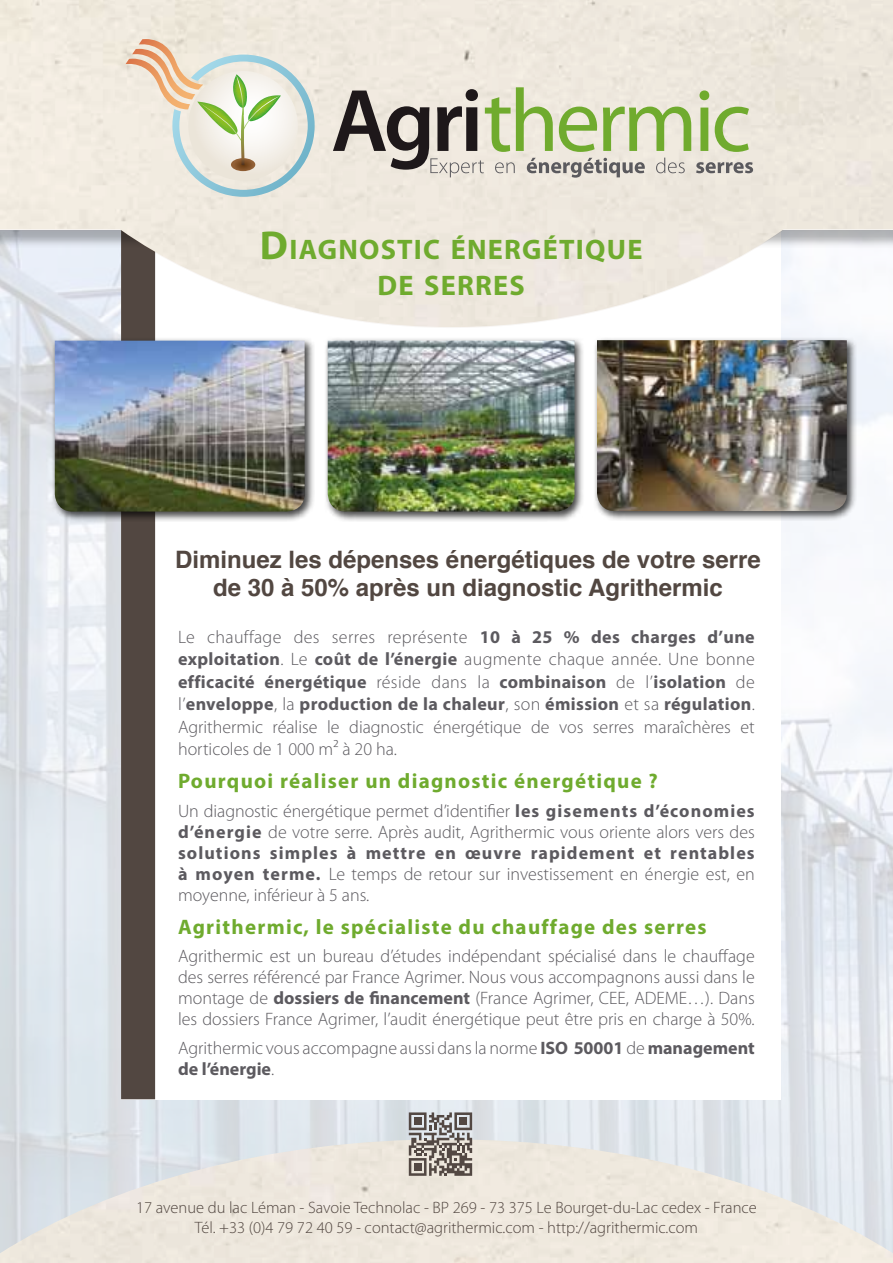
<style>
.page{position:relative;width:893px;height:1263px;background:#fff}
.page>*{position:absolute;margin:0;border:0;box-sizing:border-box;transform-origin:0 0}
.t1{font:700 28.35px/36px "Myriad Pro";letter-spacing:.045em;color:#6fab2e;text-align:center}
.t2{font:700 24px/28.8px "Helvetica";color:#524741;text-align:center}
.t3{font:700 21px "Myriad Pro";letter-spacing:.06em;color:#6fab2e}
.t4{font:300 18px/21px "Myriad Pro";color:#5c5a5f;text-align:justify}
.t5{font:300 16.5px/19.8px "Myriad Pro";color:#524741;text-align:center}
.s1{font-size:40.5px}
.s2{font-weight:700}
</style>
<div class="page">
<img style="left:0;top:328px;width:893px;height:811px">
<div style="left:122px;top:217px;width:659px;height:882px;background:#fff"></div>
<div style="left:121px;top:229px;width:34px;height:870px;background:#524741"></div>
<svg style="left:0;top:0;width:893px;height:328px;background:#ece7e0"></svg>
<svg style="left:0;top:1139px;width:893px;height:124px;background:#e9e6e0"></svg>
<div style="left:593px;top:336px;width:264px;height:185px;background:#000;opacity:.75"></div>
<img style="left:597px;top:340px;width:250px;height:171px">
<div style="left:50px;top:336px;width:265px;height:185px;background:#000;opacity:.75"></div>
<img style="left:55px;top:341px;width:250px;height:170px">
<div style="left:323px;top:336px;width:262px;height:185px;background:#000;opacity:.75"></div>
<img style="left:328px;top:341px;width:246px;height:170px">
<svg style="left:409px;top:1112px;width:63px;height:64px;background:#97908c"></svg>
<div style="left:414px;top:1117px;width:7px;height:8px;background:#534843"></div>
<svg style="left:126px;top:39px;width:189px;height:158px;background:#e1e1d2"></svg>
<svg style="left:333px;top:87px;width:420px;height:91px;background:#c0c3ab"></svg>
<h1 class="t1" style="left:260px;top:231px;width:384px"><span class="s1">D</span>IAGNOSTIC ÉNERGÉTIQUE<br>DE SERRES</h1>
<h2 class="t2" style="left:175px;top:545px;width:587px">Diminuez les dépenses énergétiques de votre serre de 30 à 50% après un diagnostic Agrithermic</h2>
<p class="t4" style="left:178px;top:625px;width:578px;line-height:22.5px">Le chauffage des serres représente <span class="s2">10 à 25 % des charges d’une exploitation</span>. Le <span class="s2">coût de l’énergie</span> augmente chaque année. Une bonne <span class="s2">efficacité énergétique</span> réside dans la <span class="s2">combinaison</span> de l’<span class="s2">isolation</span> de l’<span class="s2">enveloppe</span>, la <span class="s2">production de la chaleur</span>, son <span class="s2">émission</span> et sa <span class="s2">régulation</span>.<br>Agrithermic réalise le diagnostic énergétique de vos serres maraîchères et horticoles de 1 000 m² à 20 ha.</p>
<p class="t3" style="left:178px;top:768px;width:481px">Pourquoi réaliser un diagnostic énergétique ?</p>
<p class="t4" style="left:178px;top:800px;width:578px">Un diagnostic énergétique permet d’identifier <span class="s2">les gisements d’économies d’énergie</span> de votre serre. Après audit, Agrithermic vous oriente alors vers des <span class="s2">solutions simples à mettre en œuvre rapidement et rentables à moyen terme.</span> Le temps de retour sur investissement en énergie est, en moyenne, inférieur à 5 ans.</p>
<p class="t3" style="left:178px;top:913px;width:530px">Agrithermic, le spécialiste du chauffage des serres</p>
<p class="t4" style="left:178px;top:946px;width:578px">Agrithermic est un bureau d’études indépendant spécialisé dans le chauffage des serres référencé par France Agrimer. Nous vous accompagnons aussi dans le montage de <span class="s2">dossiers de financement</span> (France Agrimer, CEE, ADEME…). Dans les dossiers France Agrimer, l’audit énergétique peut être pris en charge à 50%.</p>
<p class="t4" style="left:178px;top:1037px;width:578px">Agrithermic vous accompagne aussi dans la norme <span class="s2">ISO 50001</span> de <span class="s2">management de l’énergie</span>.</p>
<p class="t5" style="left:136px;top:1198px;width:622px">17 avenue du lac Léman - Savoie Technolac - BP 269 - 73 375 Le Bourget-du-Lac cedex - France<br>Tél. +33 (0)4 79 72 40 59 - contact@agrithermic.com - http://agrithermic.com</p>
</div>
